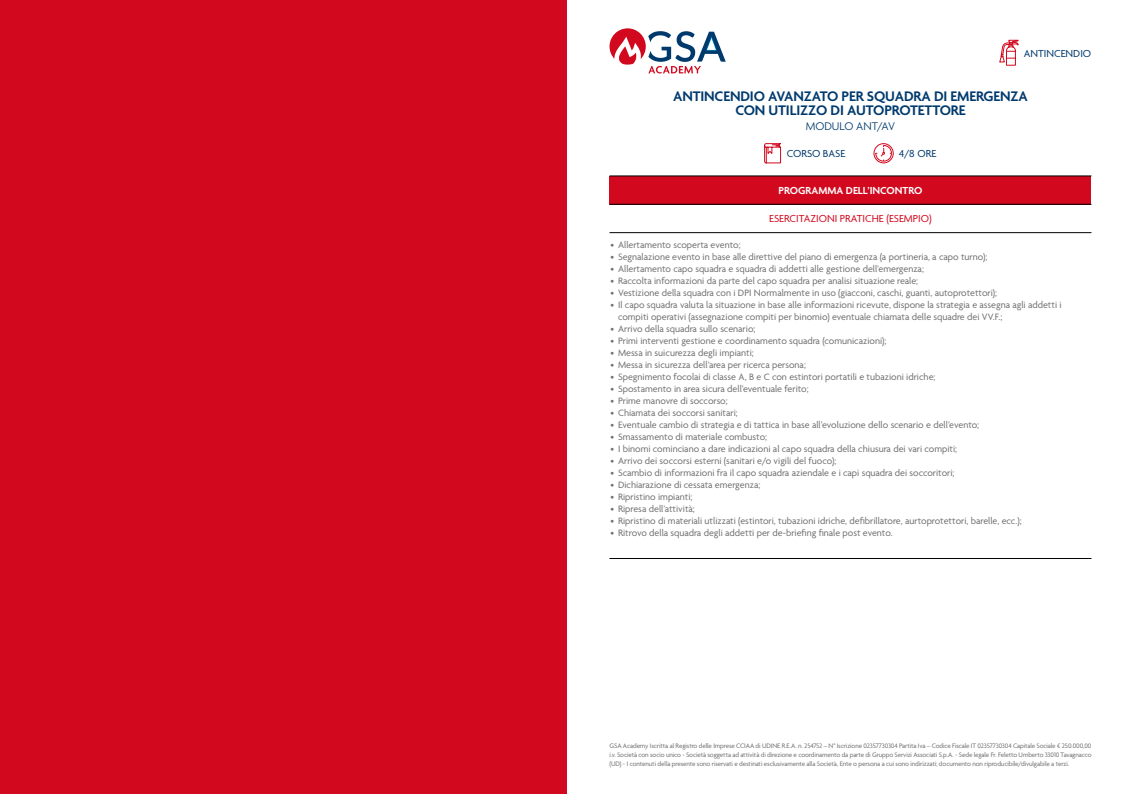
<style>
.page{position:relative;width:1134px;height:794px;background:#fff}
.page>*{position:absolute;margin:0;border:0;box-sizing:border-box;transform-origin:0 0}
.t1{font:600 15px/14px "Agenda";letter-spacing:-.01em;color:#003a6d;text-align:center}
.t2{font:300 12px "Agenda";color:#003a6d}
.t3{font:11px "Agenda";color:#d2091e}
.t4{font:11px "Agenda";color:#003a6d}
.t5{font:600 11px "Agenda";color:#fff}
.t6{font:10px/12px "Agenda";color:#706f6f}
.t7{font:7px/9px "Agenda";letter-spacing:-.015em;color:#706f6f;text-align:justify}
</style>
<div class="page">
<svg style="left:609px;top:28px;width:117px;height:45px"></svg>
<div style="left:609px;top:176px;width:482px;height:28px;background:#d2091e"></div>
<hr style="left:609px;top:176px;width:482px;height:1px;background:#000">
<hr style="left:609px;top:204px;width:482px;height:1px;background:#000">
<hr style="left:609px;top:232px;width:482px;height:1px;background:#000">
<hr style="left:609px;top:558px;width:482px;height:1px;background:#000">
<div style="left:0;top:0;width:567px;height:794px;background:#d2091e"></div>
<svg style="left:999px;top:40px;width:20px;height:26px"></svg>
<svg style="left:764px;top:143px;width:17px;height:20px"></svg>
<svg style="left:873px;top:143px;width:21px;height:20px"></svg>
<p class="t4" style="left:1024px;top:48px;width:69px">ANTINCENDIO</p>
<h1 class="t1" style="left:673px;top:91px;width:356px">ANTINCENDIO AVANZATO PER SQUADRA DI EMERGENZA<br>CON UTILIZZO DI AUTOPROTETTORE</h1>
<p class="t2" style="left:806px;top:120px;width:91px">MODULO ANT/AV</p>
<p class="t4" style="left:787px;top:148px;width:60px">CORSO BASE</p>
<p class="t4" style="left:899px;top:148px;width:39px">4/8 ORE</p>
<p class="t5" style="left:779px;top:185px;width:145px">PROGRAMMA DELL’INCONTRO</p>
<p class="t3" style="left:769px;top:213px;width:164px">ESERCITAZIONI PRATICHE (ESEMPIO)</p>
<p class="t6" style="left:610px;top:240px;width:132px">• Allertamento scoperta evento;</p>
<p class="t6" style="left:610px;top:252px;width:378px">• Segnalazione evento in base alle direttive del piano di emergenza (a portineria, a capo turno);</p>
<p class="t6" style="left:610px;top:264px;width:315px">• Allertamento capo squadra e squadra di addetti alle gestione dell’emergenza;</p>
<p class="t6" style="left:610px;top:276px;width:309px">• Raccolta informazioni da parte del capo squadra per analisi situazione reale;</p>
<p class="t6" style="left:610px;top:288px;width:388px">• Vestizione della squadra con i DPI Normalmente in uso (giacconi, caschi, guanti, autoprotettori);</p>
<p class="t6" style="left:618px;top:300px;width:445px;text-indent:-8px">• Il capo squadra valuta la situazione in base alle informazioni ricevute, dispone la strategia e assegna agli addetti i compiti operativi (assegnazione compiti per binomio) eventuale chiamata delle squadre dei VV.F.;</p>
<p class="t6" style="left:610px;top:324px;width:146px">• Arrivo della squadra sullo scenario;</p>
<p class="t6" style="left:610px;top:336px;width:277px">• Primi interventi gestione e coordinamento squadra (comunicazioni);</p>
<p class="t6" style="left:610px;top:348px;width:145px">• Messa in suicurezza degli impianti;</p>
<p class="t6" style="left:610px;top:360px;width:197px">• Messa in sicurezza dell’area per ricerca persona;</p>
<p class="t6" style="left:610px;top:372px;width:326px">• Spegnimento focolai di classe A, B e C con estintori portatili e tubazioni idriche;</p>
<p class="t6" style="left:610px;top:384px;width:200px">• Spostamento in area sicura dell’eventuale ferito;</p>
<p class="t6" style="left:610px;top:396px;width:119px">• Prime manovre di soccorso;</p>
<p class="t6" style="left:610px;top:408px;width:129px">• Chiamata dei soccorsi sanitari;</p>
<p class="t6" style="left:610px;top:420px;width:370px">• Eventuale cambio di strategia e di tattica in base all’evoluzione dello scenario e dell’evento;</p>
<p class="t6" style="left:610px;top:432px;width:158px">• Smassamento di materiale combusto;</p>
<p class="t6" style="left:610px;top:444px;width:348px">• I binomi cominciano a dare indicazioni al capo squadra della chiusura dei vari compiti;</p>
<p class="t6" style="left:610px;top:456px;width:227px">• Arrivo dei soccorsi esterni (sanitari e/o vigili del fuoco);</p>
<p class="t6" style="left:610px;top:468px;width:345px">• Scambio di informazioni fra il capo squadra aziendale e i capi squadra dei soccoritori;</p>
<p class="t6" style="left:610px;top:480px;width:151px">• Dichiarazione di cessata emergenza;</p>
<p class="t6" style="left:610px;top:492px;width:83px">• Ripristino impianti;</p>
<p class="t6" style="left:610px;top:504px;width:86px">• Ripresa dell’attività;</p>
<p class="t6" style="left:610px;top:516px;width:413px">• Ripristino di materiali utlizzati (estintori, tubazioni idriche, defibrillatore, aurtoprotettori, barelle, ecc.);</p>
<p class="t6" style="left:610px;top:528px;width:284px">• Ritrovo della squadra degli addetti per de-briefing finale post evento.</p>
<p class="t7" style="left:609px;top:741px;width:483px">GSA Academy Iscritta al Registro delle Imprese CCIAA di UDINE R.E.A. n. 254752 – N° Iscrizione 02357730304 Partita Iva – Codice Fiscale IT 02357730304 Capitale Sociale € 250.000,00 i.v. Società con socio unico - Società soggetta ad attività di direzione e coordinamento da parte di Gruppo Servizi Associati S.p.A. - Sede legale Fr. Feletto Umberto 33010 Tavagnacco (UD) - I contenuti della presente sono riservati e destinati esclusivamente alla Società, Ente o persona a cui sono indirizzati; documento non riproducibile/divulgabile a terzi.</p>
</div>
